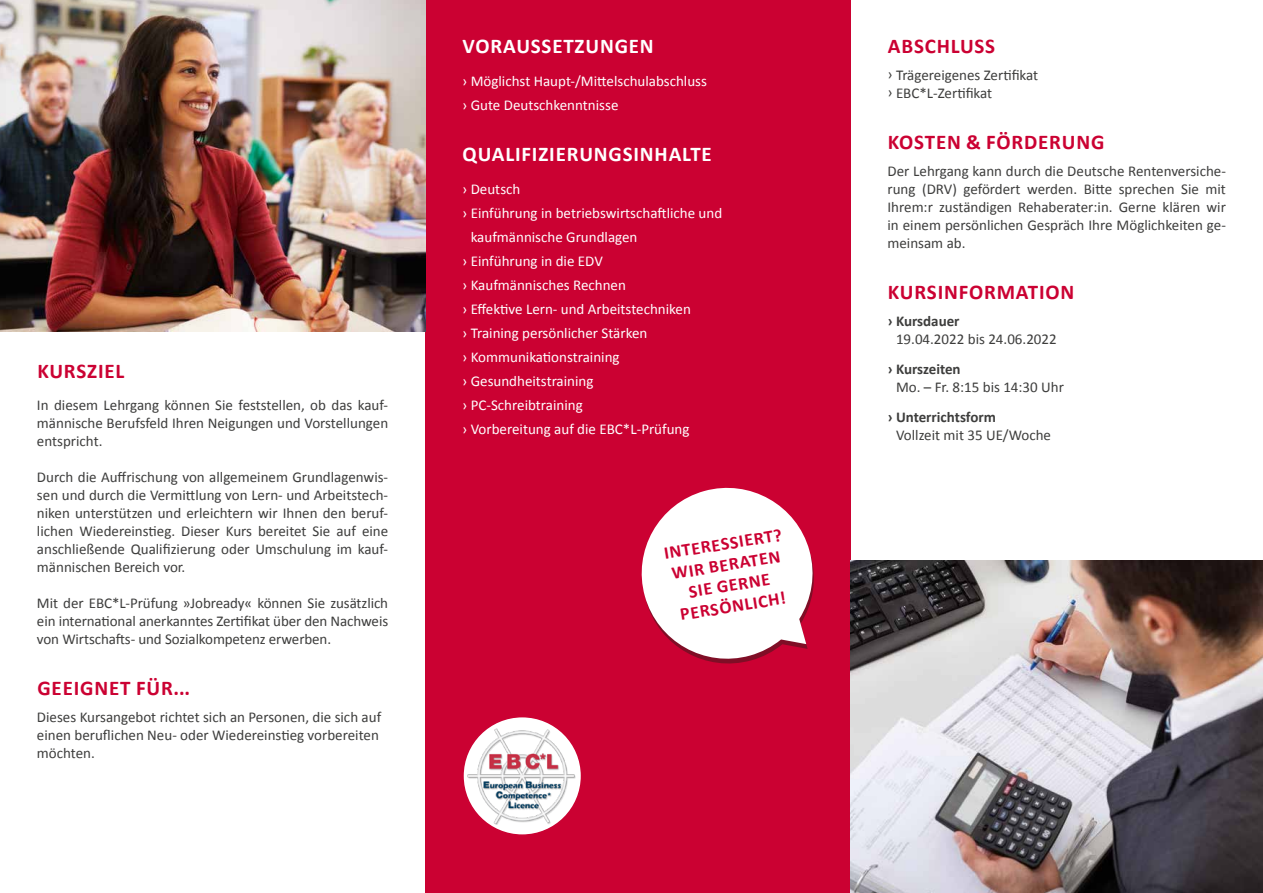
<style>
.page{position:relative;width:1263px;height:893px;background:#fff}
.page>*{position:absolute;margin:0;border:0;box-sizing:border-box;transform-origin:0 0}
.t1{font:700 21px "Calibri";letter-spacing:.04em;color:#cb0132}
.t2{font:700 21px "Calibri";letter-spacing:.04em;color:#fff}
.t3{font:700 18px/21px "Calibri";color:#cb0132;text-align:center}
.t4{font:15px/18px "Calibri";color:#3d3d3c;text-align:justify}
.t5{font:15px/24px "Calibri";color:#fff}
.t6{font:700 15px "Calibri";color:#3d3d3c}
</style>
<div class="page">
<div style="left:425px;top:0;width:425px;height:893px;background:#cb0132"></div>
<img style="left:0;top:0;width:425px;height:332px">
<img style="left:850px;top:560px;width:413px;height:333px">
<div style="left:463px;top:717px;width:118px;height:118px;background:#fff;border-radius:50%"></div>
<div style="left:462px;top:716px;width:120px;height:120px;border:2px solid #cb0132;border-radius:50%"></div>
<img style="left:465px;top:725px;width:113px;height:100px">
<svg style="left:641px;top:487px;width:173px;height:177px"></svg>
<h1 class="t1" style="left:37px;top:356px;width:88px">KURSZIEL</h1>
<p class="t4" style="left:37px;top:395px;width:353px">In diesem Lehrgang können Sie feststellen, ob das kauf&shy;männische Berufsfeld Ihren Neigungen und Vorstellungen entspricht.</p>
<p class="t4" style="left:37px;top:467px;width:353px">Durch die Auffrischung von allgemeinem Grundlagenwis&shy;sen und durch die Vermittlung von Lern- und Arbeitstech&shy;niken unterstützen und erleichtern wir Ihnen den beruf&shy;lichen Wiedereinstieg. Dieser Kurs bereitet Sie auf eine anschließende Qualifizierung oder Umschulung im kauf&shy;männischen Bereich vor.</p>
<p class="t4" style="left:37px;top:593px;width:353px">Mit der EBC*L-Prüfung »Jobready« können Sie zusätzlich ein international anerkanntes Zertifikat über den Nachweis von Wirtschafts- und Sozialkompetenz erwerben.</p>
<h1 class="t1" style="left:37px;top:673px;width:154px">GEEIGNET FÜR...</h1>
<p class="t4" style="left:37px;top:707px;width:346px;text-align:left">Dieses Kursangebot richtet sich an Personen, die sich auf einen beruflichen Neu- oder Wiedereinstieg vorbereiten möchten.</p>
<h1 class="t2" style="left:463px;top:31px;width:193px">VORAUSSETZUNGEN</h1>
<p class="t5" style="left:462px;top:68px;width:246px">› Möglichst Haupt-/Mittelschulabschluss › Gute Deutschkenntnisse</p>
<h1 class="t2" style="left:463px;top:139px;width:251px">QUALIFIZIERUNGSINHALTE</h1>
<p class="t5" style="left:462px;top:176px;width:60px">› Deutsch</p>
<p class="t5" style="left:462px;top:200px;width:262px">› Einführung in betriebswirtschaftliche und</p>
<p class="t5" style="left:471px;top:224px;width:168px">kaufmännische Grundlagen</p>
<p class="t5" style="left:462px;top:248px;width:142px">› Einführung in die EDV</p>
<p class="t5" style="left:462px;top:272px;width:165px">› Kaufmännisches Rechnen</p>
<p class="t5" style="left:462px;top:296px;width:230px">› Effektive Lern- und Arbeitstechniken</p>
<p class="t5" style="left:462px;top:320px;width:187px">› Training persönlicher Stärken</p>
<p class="t5" style="left:462px;top:344px;width:159px">› Kommunikationstraining</p>
<p class="t5" style="left:462px;top:368px;width:133px">› Gesundheitstraining</p>
<p class="t5" style="left:462px;top:392px;width:122px">› PC-Schreibtraining</p>
<p class="t5" style="left:462px;top:416px;width:229px">› Vorbereitung auf die EBC*L-Prüfung</p>
<p class="t3" style="left:662px;top:542px;width:120px;rotate:-9deg">INTERESSIERT?<br>WIR BERATEN<br>SIE GERNE<br>PERSÖNLICH!</p>
<h1 class="t1" style="left:888px;top:31px;width:109px">ABSCHLUSS</h1>
<p class="t4" style="left:887px;top:65px;width:152px">ͧ Trägereigenes Zertifikat ͧ EBC*L-Zertifikat</p>
<h1 class="t1" style="left:888px;top:127px;width:218px">KOSTEN &amp; FÖRDERUNG</h1>
<p class="t4" style="left:887px;top:161px;width:340px">Der Lehrgang kann durch die Deutsche Rentenversiche&shy;rung (DRV) gefördert werden. Bitte sprechen Sie mit Ihrem:r zuständigen Rehaberater:in. Gerne klären wir in einem persönlichen Gespräch Ihre Möglichkeiten ge&shy;meinsam ab.</p>
<h1 class="t1" style="left:888px;top:277px;width:188px">KURSINFORMATION</h1>
<p class="t6" style="left:887px;top:310px;width:74px">› Kursdauer</p>
<p class="t4" style="left:896px;top:329px;width:162px">19.04.2022 bis 24.06.2022</p>
<p class="t6" style="left:887px;top:358px;width:75px">› Kurszeiten</p>
<p class="t4" style="left:896px;top:377px;width:169px">Mo. – Fr. 8:15 bis 14:30 Uhr</p>
<p class="t6" style="left:887px;top:406px;width:110px">› Unterrichtsform</p>
<p class="t4" style="left:896px;top:425px;width:157px">Vollzeit mit 35 UE/Woche</p>
</div>
